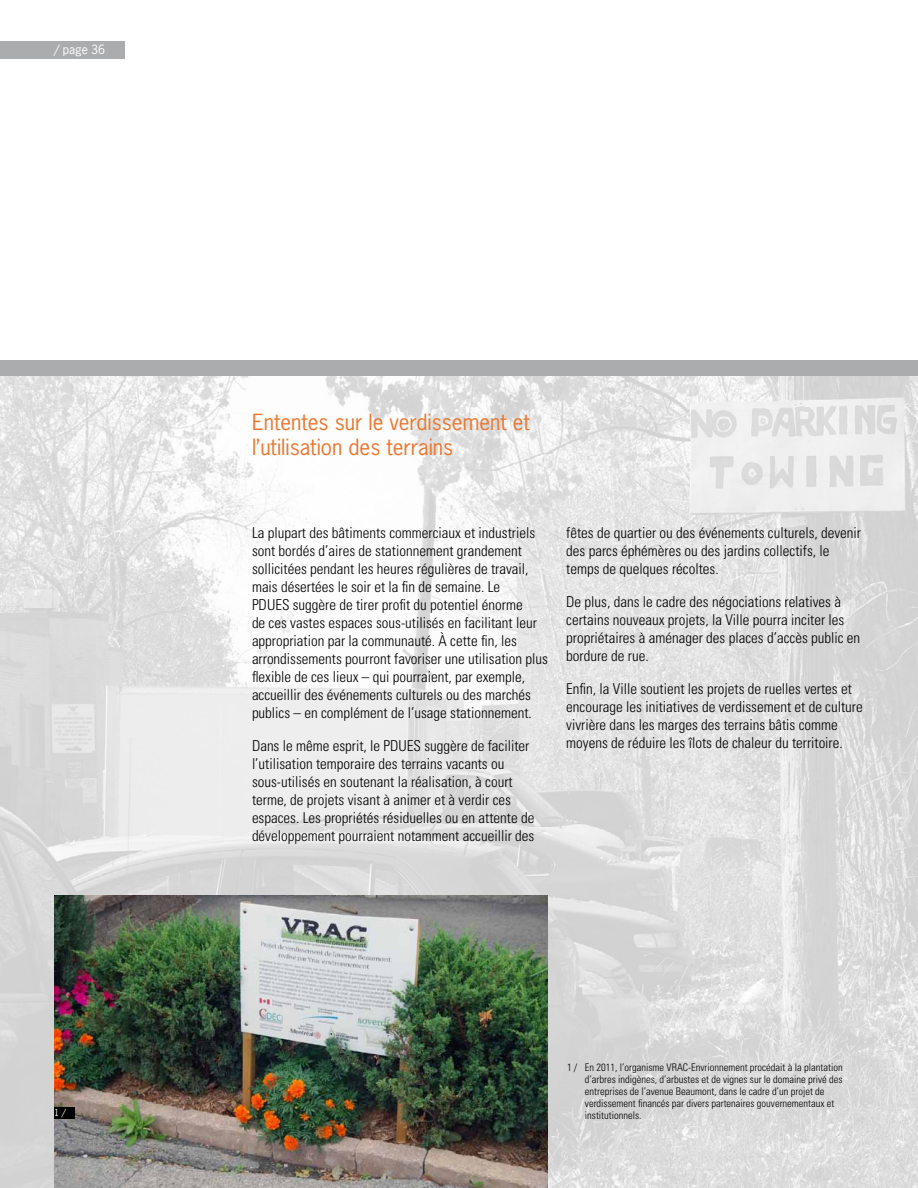
<style>
.page{position:relative;width:918px;height:1188px;background:#fff}
.page>*{position:absolute;margin:0;border:0;box-sizing:border-box;transform-origin:0 0}
.t1{font:21px/24.8px "News Gothic Std";color:#ea772e}
.t2{font:300 condensed 15px/18px "Univers LT Std";color:#000}
.t3{font:12px "News Gothic Std";color:#fff}
.t4{font:300 condensed 10.5px/12px "Univers LT Std";color:#000}
.t5{font:9px "News Gothic Std";color:#fff}
</style>
<div class="page">
<img style="left:0;top:375px;width:918px;height:813px">
<div style="left:0;top:360px;width:918px;height:15px;background:#abacae"></div>
<div style="left:0;top:42px;width:125px;height:17px;background:#abacae"></div>
<img style="left:54px;top:896px;width:494px;height:292px">
<div style="left:54px;top:1108px;width:20px;height:11px;background:#000"></div>
<p class="t3" style="left:54px;top:42px;width:53px">/ page 36</p>
<h1 class="t1" style="left:252px;top:410px;width:279px">Ententes sur le verdissement et l’utilisation des terrains</h1>
<p class="t2" style="left:252px;top:524px;width:297px">La plupart des bâtiments commerciaux et industriels sont bordés d’aires de stationnement grandement sollicitées pendant les heures régulières de travail, mais désertées le soir et la fin de semaine. Le<br>PDUES suggère de tirer profit du potentiel énorme<br>de ces vastes espaces sous-utilisés en facilitant leur appropriation par la communauté. À cette fin, les arrondissements pourront favoriser une utilisation plus flexible de ces lieux – qui pourraient, par exemple, accueillir des événements culturels ou des marchés publics – en complément de l’usage stationnement.</p>
<p class="t2" style="left:252px;top:737px;width:284px">Dans le même esprit, le PDUES suggère de faciliter l’utilisation temporaire des terrains vacants ou sous-utilisés en soutenant la réalisation, à court terme, de projets visant à animer et à verdir ces espaces. Les propriétés résiduelles ou en attente de développement pourraient notamment accueillir des</p>
<p class="t2" style="left:566px;top:524px;width:296px">fêtes de quartier ou des événements culturels, devenir des parcs éphémères ou des jardins collectifs, le temps de quelques récoltes.</p>
<p class="t2" style="left:566px;top:593px;width:295px">De plus, dans le cadre des négociations relatives à certains nouveaux projets, la Ville pourra inciter les propriétaires à aménager des places d’accès public en bordure de rue.</p>
<p class="t2" style="left:566px;top:680px;width:298px">Enfin, la Ville soutient les projets de ruelles vertes et encourage les initiatives de verdissement et de culture vivrière dans les marges des terrains bâtis comme moyens de réduire les îlots de chaleur du territoire.</p>
<p class="t4" style="left:585px;top:1061px;width:259px;text-indent:-18px">1 / En 2011, l’organisme VRAC-Envrionnement procédait à la plantation d’arbres indigènes, d’arbustes et de vignes sur le domaine privé des entreprises de l’avenue Beaumont, dans le cadre d’un projet de verdissement financés par divers partenaires gouvernementaux et</p>
<p class="t5" style="left:54px;top:1107px;width:13px">1 /</p>
<p class="t4" style="left:585px;top:1109px;width:58px">institutionnels.</p>
</div>
